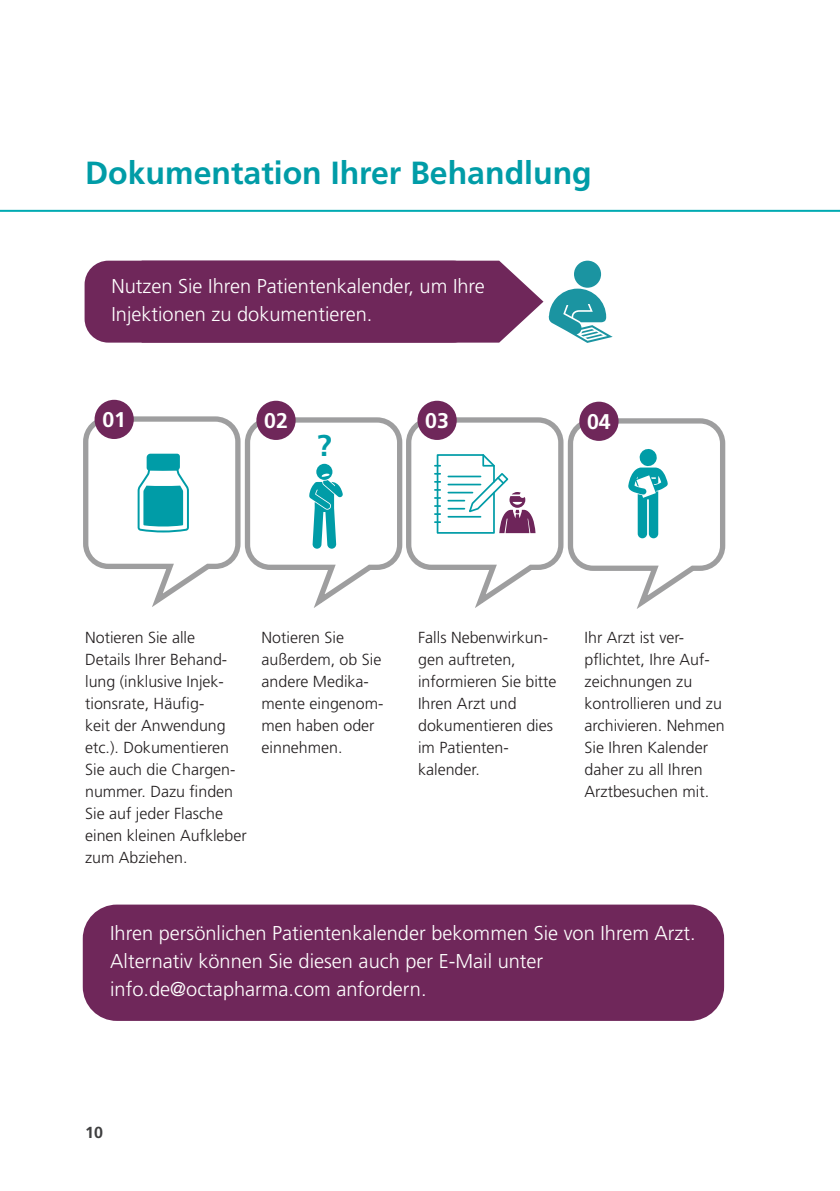
<style>
.page{position:relative;width:840px;height:1191px;background:#fff}
.page>*{position:absolute;margin:0;border:0;box-sizing:border-box;transform-origin:0 0}
.Head_1{font:700 32px "Frutiger LT";color:#009ca7}
.t1{font:700 30px "Frutiger LT";color:#009ca7}
.t2{font:700 21.2px "Frutiger LT";color:#fff}
.Copy{font:300 20px/28px "Frutiger LT";color:#fff}
.Text_Grafik{font:300 16px/22px "Frutiger LT";color:#231f20}
.Copy-2{font:300 16px/22px "Frutiger LT";color:#231f20}
.t3{font:700 16px "Frutiger LT";color:#3e3e3f}
</style>
<div class="page">
<hr style="left:0;top:210px;width:839px;height:2px;background:#00aab2">
<div style="left:83px;top:904px;width:640px;height:117px;background:#6f275a;border-radius:34px"></div>
<div style="left:84px;top:261px;width:392px;height:81px;background:#6f275a;border-radius:24px"></div>
<svg style="left:457px;top:261px;width:155px;height:81px"></svg>
<div style="left:94px;top:400px;width:40px;height:39px;background:#6f275a;border-radius:50%"></div>
<div style="left:256px;top:401px;width:39px;height:39px;background:#6f275a;border-radius:50%"></div>
<div style="left:417px;top:401px;width:39px;height:39px;background:#6f275a;border-radius:50%"></div>
<div style="left:579px;top:402px;width:39px;height:39px;background:#6f275a;border-radius:50%"></div>
<svg style="left:83px;top:414px;width:643px;height:195px"></svg>
<p class="Head_1" style="left:85px;top:154px;width:508px">Dokumentation Ihrer Behandlung</p>
<p class="Copy" style="left:111px;top:272px;width:375px">Nutzen Sie Ihren Patientenkalender, um Ihre<br>Injektionen zu dokumentieren.</p>
<p class="t2" style="left:102px;top:407px;width:25px">01</p>
<p class="t2" style="left:264px;top:408px;width:25px">02</p>
<p class="t2" style="left:425px;top:408px;width:25px">03</p>
<p class="t2" style="left:586px;top:409px;width:25px">04</p>
<p class="t1" style="left:316px;top:428px;width:17px">?</p>
<p class="Copy-2" style="left:85px;top:627px;width:111px">Notieren Sie alle</p>
<p class="Copy-2" style="left:85px;top:649px;width:143px">Details Ihrer Behand&shy;lung (inklusive Injek&shy;tionsrate, Häufig--</p>
<p class="Copy-2" style="left:85px;top:715px;width:163px">keit der Anwendung etc.). Dokumentieren<br>Sie auch die Chargen&shy;nummer. Dazu finden<br>Sie auf jeder Flasche einen kleinen Aufkleber zum Abziehen.</p>
<p class="Text_Grafik" style="left:261px;top:627px;width:123px">Notieren Sie außerdem, ob Sie andere Medika&shy;mente eingenom&shy;men haben oder einnehmen.</p>
<p class="Text_Grafik" style="left:418px;top:627px;width:140px">Falls Nebenwirkun-- gen auftreten, informieren Sie bitte<br>Ihren Arzt und dokumentieren dies im Patienten&shy;kalender.</p>
<p class="Text_Grafik" style="left:584px;top:627px;width:141px">Ihr Arzt ist ver&shy;pflichtet, Ihre Auf&shy;zeichnungen zu kontrollieren und zu archivieren. Nehmen<br>Sie Ihren Kalender daher zu all Ihren<br>Arztbesuchen mit.</p>
<p class="Copy" style="left:110px;top:919px;width:586px">Ihren persönlichen Patientenkalender bekommen Sie von Ihrem Arzt.<br>Alternativ können Sie diesen auch per E-Mail unter info.de@octapharma.com anfordern.</p>
<p class="t3" style="left:85px;top:1122px;width:19px">10</p>
</div>
